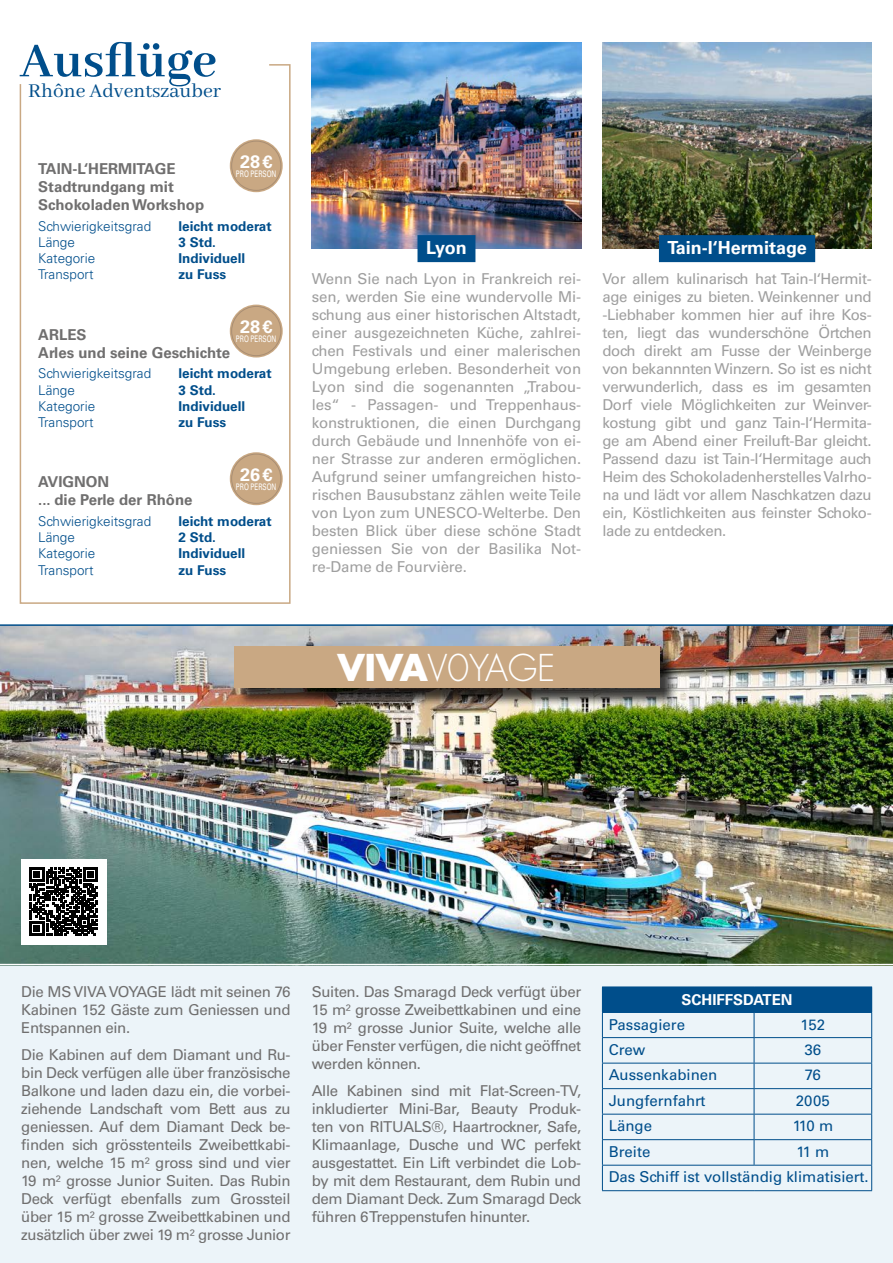
<style>
.page{position:relative;width:893px;height:1263px;background:#fff}
.page>*{position:absolute;margin:0;border:0;box-sizing:border-box;transform-origin:0 0}
.t1{font:700 52.5px "Abhaya Libre";color:#004e8b}
.t2{font:300 36px "Futura Std";letter-spacing:-.01em;color:#fff}
.t3{font:21px "Abhaya Libre";color:#004e8b}
.t4{font:700 18px "Univers LT Std";color:#fff}
.t5{font:15px/18px "Univers LT Std";letter-spacing:-.015em;color:#9f9f9f;text-align:justify}
.t6{font:15px/18px "Univers LT Std";letter-spacing:-.025em;color:#706f6f;text-align:justify}
.t7{font:15px/25.5px "Univers LT Std";color:#004e8b}
.t8{font:700 15px/18px "Univers LT Std";color:#706f6f}
.t9{font:700 15px "Univers LT Std";color:#fff}
.t10{font:300 13.5px "Univers LT Std";color:#004e8b}
.t11{font:700 13.5px "Univers LT Std";color:#004e8b}
.t12{font:9px "Univers LT Std";color:#fff;scale:.7 1}
.s1{font-weight:700}
</style>
<div class="page">
<div style="left:0;top:965px;width:893px;height:298px;background:#ecf4f9"></div>
<div style="left:602px;top:987px;width:270px;height:25px;background:#004e8b"></div>
<svg style="left:603px;top:1013px;width:268px;height:152px"></svg>
<hr style="left:602px;top:1037px;width:152px;height:1px;background:#004e8b">
<hr style="left:754px;top:1037px;width:118px;height:1px;background:#004e8b">
<hr style="left:602px;top:1063px;width:152px;height:1px;background:#004e8b">
<hr style="left:754px;top:1063px;width:118px;height:1px;background:#004e8b">
<hr style="left:602px;top:1088px;width:152px;height:1px;background:#004e8b">
<hr style="left:754px;top:1088px;width:118px;height:1px;background:#004e8b">
<hr style="left:602px;top:1114px;width:152px;height:1px;background:#004e8b">
<hr style="left:754px;top:1114px;width:118px;height:1px;background:#004e8b">
<hr style="left:602px;top:1139px;width:152px;height:1px;background:#004e8b">
<hr style="left:754px;top:1139px;width:118px;height:1px;background:#004e8b">
<svg style="left:754px;top:1013px;width:1px;height:152px"></svg>
<hr style="left:602px;top:1165px;width:152px;height:1px;background:#004e8b">
<hr style="left:754px;top:1165px;width:118px;height:1px;background:#004e8b">
<hr style="left:602px;top:1190px;width:152px;height:1px;background:#004e8b">
<hr style="left:754px;top:1190px;width:118px;height:1px;background:#004e8b">
<hr style="left:602px;top:986px;width:152px;height:1px;background:#004e8b">
<svg style="left:602px;top:1013px;width:1px;height:177px"></svg>
<hr style="left:754px;top:986px;width:118px;height:1px;background:#004e8b">
<svg style="left:871px;top:1013px;width:1px;height:177px"></svg>
<hr style="left:602px;top:1012px;width:152px;height:1px;background:#004e8b">
<hr style="left:754px;top:1012px;width:118px;height:1px;background:#004e8b">
<img style="left:0;top:626px;width:893px;height:338px">
<div style="left:236px;top:649px;width:442px;height:58px;background:#000;opacity:.75"></div>
<div style="left:234px;top:646px;width:425px;height:42px;background:#c9a883"></div>
<div style="left:20px;top:64px;width:271px;height:540px;border:2px solid #c9a883"></div>
<svg style="left:19px;top:64px;width:259px;height:29px"></svg>
<img style="left:312px;top:43px;width:269px;height:206px">
<div style="left:417px;top:235px;width:58px;height:27px;background:#004e8b"></div>
<img style="left:602px;top:43px;width:270px;height:206px">
<div style="left:659px;top:235px;width:156px;height:27px;background:#004e8b"></div>
<div style="left:21px;top:859px;width:85px;height:85px;background:#fff"></div>
<svg style="left:30px;top:867px;width:68px;height:69px"></svg>
<hr style="left:0;top:624px;width:893px;height:2px;background:#004e8b">
<svg style="left:230px;top:139px;width:53px;height:53px"></svg>
<div style="left:232px;top:141px;width:49px;height:49px;background:#c9a883;border-radius:50%"></div>
<div style="left:231px;top:141px;width:50px;height:50px;border:1px solid #a98e73;border-radius:50%"></div>
<svg style="left:230px;top:305px;width:53px;height:52px"></svg>
<div style="left:232px;top:306px;width:49px;height:50px;background:#c9a883;border-radius:50%"></div>
<div style="left:231px;top:306px;width:50px;height:50px;border:1px solid #a98e73;border-radius:50%"></div>
<svg style="left:230px;top:452px;width:53px;height:53px"></svg>
<div style="left:232px;top:454px;width:49px;height:49px;background:#c9a883;border-radius:50%"></div>
<div style="left:231px;top:454px;width:50px;height:50px;border:1px solid #a98e73;border-radius:50%"></div>
<h1 class="t1" style="left:20px;top:31px;width:199px">Ausflüge</h1>
<h3 class="t3" style="left:28px;top:79px;width:194px">Rhône Adventszauber</h3>
<p class="t4" style="left:240px;top:151px;width:34px">28€</p>
<p class="t12" style="left:236px;top:168px;width:60px">PRO PERSON</p>
<p class="t8" style="left:38px;top:160px;width:168px">TAIN-L‘HERMITAGE<br>Stadtrundgang mit<br>Schokoladen Workshop</p>
<p class="t10" style="left:38px;top:218px;width:115px">Schwierigkeitsgrad</p>
<p class="t11" style="left:178px;top:218px;width:95px">leicht moderat</p>
<p class="t10" style="left:38px;top:234px;width:38px">Länge</p>
<p class="t11" style="left:178px;top:234px;width:39px">3 Std.</p>
<p class="t10" style="left:38px;top:250px;width:59px">Kategorie</p>
<p class="t11" style="left:178px;top:250px;width:68px">Individuell</p>
<p class="t10" style="left:38px;top:266px;width:57px">Transport</p>
<p class="t11" style="left:178px;top:267px;width:49px">zu Fuss</p>
<p class="t4" style="left:240px;top:316px;width:34px">28€</p>
<p class="t12" style="left:236px;top:333px;width:60px">PRO PERSON</p>
<p class="t8" style="left:38px;top:326px;width:193px">ARLES<br>Arles und seine Geschichte</p>
<p class="t10" style="left:38px;top:365px;width:115px">Schwierigkeitsgrad</p>
<p class="t11" style="left:178px;top:366px;width:95px">leicht moderat</p>
<p class="t10" style="left:38px;top:382px;width:38px">Länge</p>
<p class="t11" style="left:178px;top:382px;width:39px">3 Std.</p>
<p class="t10" style="left:38px;top:398px;width:59px">Kategorie</p>
<p class="t11" style="left:178px;top:398px;width:68px">Individuell</p>
<p class="t10" style="left:38px;top:414px;width:57px">Transport</p>
<p class="t11" style="left:178px;top:414px;width:49px">zu Fuss</p>
<p class="t4" style="left:240px;top:464px;width:34px">26€</p>
<p class="t12" style="left:236px;top:481px;width:60px">PRO PERSON</p>
<p class="t8" style="left:38px;top:473px;width:156px">AVIGNON<br>... die Perle der Rhône</p>
<p class="t10" style="left:38px;top:513px;width:115px">Schwierigkeitsgrad</p>
<p class="t11" style="left:178px;top:513px;width:95px">leicht moderat</p>
<p class="t10" style="left:38px;top:529px;width:38px">Länge</p>
<p class="t11" style="left:178px;top:529px;width:39px">2 Std.</p>
<p class="t10" style="left:38px;top:545px;width:59px">Kategorie</p>
<p class="t11" style="left:178px;top:546px;width:68px">Individuell</p>
<p class="t10" style="left:38px;top:562px;width:57px">Transport</p>
<p class="t11" style="left:178px;top:562px;width:49px">zu Fuss</p>
<p class="t4" style="left:426px;top:237px;width:42px">Lyon</p>
<p class="t5" style="left:312px;top:270px;width:271px">Wenn Sie nach Lyon in Frankreich rei&shy;sen, werden Sie eine wundervolle Mi&shy;schung aus einer historischen Altstadt, einer ausgezeichneten Küche, zahlrei&shy;chen Festivals und einer malerischen Umgebung erleben. Besonderheit von Lyon sind die sogenannten „Trabou&shy;les“ - Passagen- und Treppenhaus&shy;konstruktionen, die einen Durchgang durch Gebäude und Innenhöfe von ei&shy;ner Strasse zur anderen ermöglichen.<br>Aufgrund seiner umfangreichen histo&shy;rischen Bausubstanz zählen weite Teile von Lyon zum UNESCO-Welterbe. Den besten Blick über diese schöne Stadt geniessen Sie von der Basilika Not&shy;re-Dame de Fourvière.</p>
<p class="t4" style="left:667px;top:237px;width:141px">Tain-l‘Hermitage</p>
<p class="t5" style="left:602px;top:270px;width:271px">Vor allem kulinarisch hat Tain-l‘Hermit&shy;age einiges zu bieten. Weinkenner und -Liebhaber kommen hier auf ihre Kos&shy;ten, liegt das wunderschöne Örtchen doch direkt am Fusse der Weinberge von bekannnten Winzern. So ist es nicht verwunderlich, dass es im gesamten Dorf viele Möglichkeiten zur Weinver&shy;kostung gibt und ganz Tain-l‘Hermita&shy;ge am Abend einer Freiluft-Bar gleicht.<br>Passend dazu ist Tain-l‘Hermitage auch Heim des Schokoladenherstelles Valrho&shy;na und lädt vor allem Naschkatzen dazu ein, Köstlichkeiten aus feinster Schoko&shy;lade zu entdecken.</p>
<h2 class="t2" style="left:338px;top:646px;width:219px"><span class="s1">VIVA</span>V0YAGE</h2>
<p class="t6" style="left:21px;top:983px;width:271px">Die MS VIVA VOYAGE lädt mit seinen 76<br>Kabinen 152 Gäste zum Geniessen und Entspannen ein.</p>
<p class="t6" style="left:21px;top:1046px;width:271px">Die Kabinen auf dem Diamant und Ru&shy;bin Deck verfügen alle über französische Balkone und laden dazu ein, die vorbei&shy;ziehende Landschaft vom Bett aus zu geniessen. Auf dem Diamant Deck be&shy;finden sich grösstenteils Zweibettkabi&shy;nen, welche 15 m² gross sind und vier 19 m² grosse Junior Suiten. Das Rubin Deck verfügt ebenfalls zum Grossteil über 15 m² grosse Zweibettkabinen und zusätzlich über zwei 19 m² grosse Junior</p>
<p class="t6" style="left:312px;top:983px;width:271px">Suiten. Das Smaragd Deck verfügt über 15 m² grosse Zweibettkabinen und eine 19 m² grosse Junior Suite, welche alle über Fenster verfügen, die nicht geöffnet werden können.</p>
<p class="t6" style="left:312px;top:1082px;width:271px">Alle Kabinen sind mit Flat-Screen-TV, inkludierter Mini-Bar, Beauty Produk&shy;ten von RITUALS®, Haartrockner, Safe, Klimaanlage, Dusche und WC perfekt ausgestattet. Ein Lift verbindet die Lob&shy;by mit dem Restaurant, dem Rubin und dem Diamant Deck. Zum Smaragd Deck führen 6 Treppenstufen hinunter.</p>
<p class="t9" style="left:681px;top:991px;width:113px">SCHIFFSDATEN</p>
<p class="t7" style="left:609px;top:1012px;width:78px">Passagiere</p>
<p class="t7" style="left:800px;top:1012px;width:26px">152</p>
<p class="t7" style="left:609px;top:1037px;width:38px">Crew</p>
<p class="t7" style="left:805px;top:1037px;width:18px">36</p>
<p class="t7" style="left:609px;top:1062px;width:110px">Aussenkabinen</p>
<p class="t7" style="left:805px;top:1062px;width:18px">76</p>
<p class="t7" style="left:609px;top:1088px;width:98px">Jungfernfahrt</p>
<p class="t7" style="left:796px;top:1088px;width:35px">2005</p>
<p class="t7" style="left:609px;top:1113px;width:45px">Länge</p>
<p class="t7" style="left:793px;top:1113px;width:42px">110 m</p>
<p class="t7" style="left:609px;top:1139px;width:43px">Breite</p>
<p class="t7" style="left:609px;top:1139px;width:261px;text-indent:188px">11 m<br>Das Schiff ist vollständig klimatisiert.</p>
</div>
